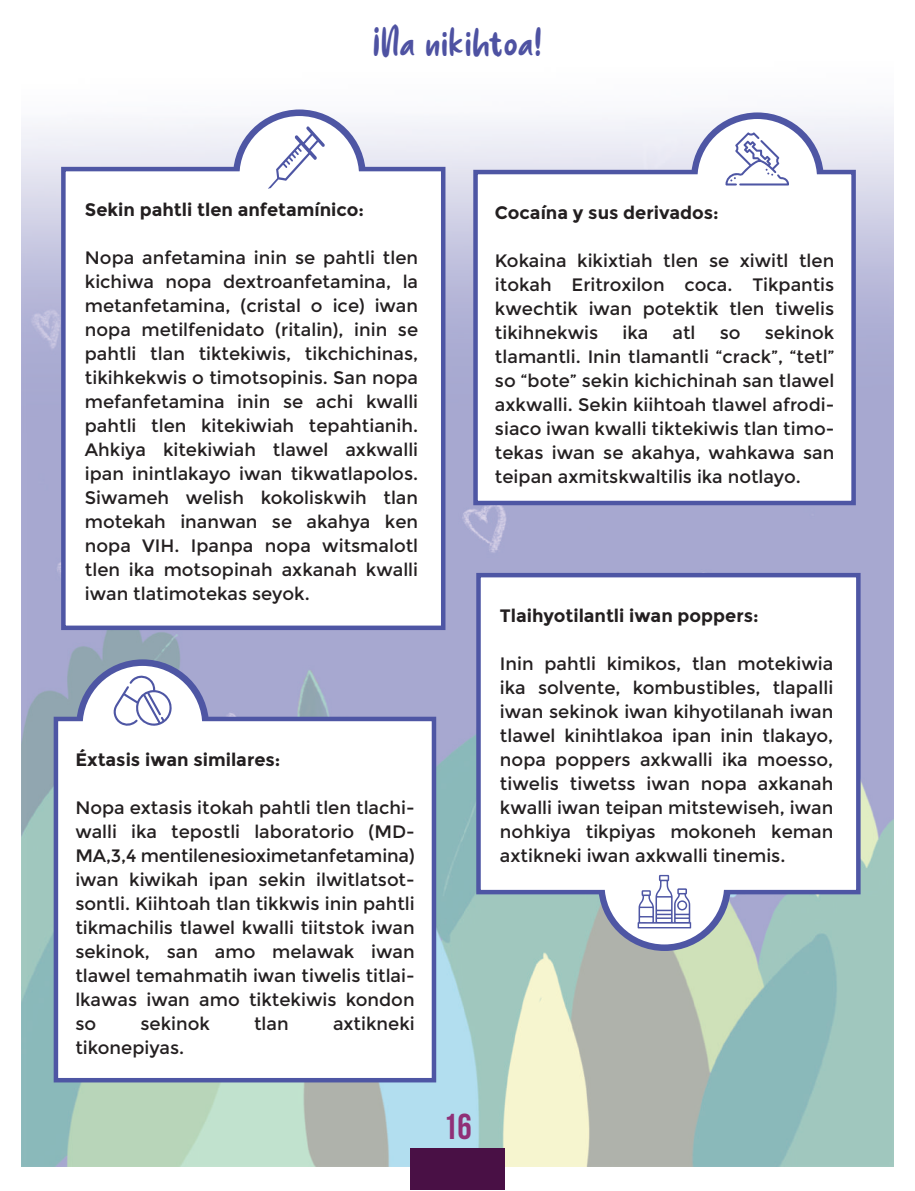
<style>
.page{position:relative;width:915px;height:1191px;background:#fff}
.page>*{position:absolute;margin:0;border:0;box-sizing:border-box;transform-origin:0 0}
.t1{font:45px "sweetpurple";letter-spacing:.01em;color:#4e52a2}
.t2{font:700 36px "Bebas Neue";color:#903077}
.t3{font:18px/24px "Montserrat";color:#231f20;text-align:justify}
.t4{font:700 18px "Montserrat";color:#231f20}
</style>
<div class="page">
<img style="left:22px;top:112px;width:870px;height:1054px">
<div style="left:410px;top:1147px;width:94px;height:42px;background:#491045"></div>
<svg style="left:233px;top:109px;width:133px;height:133px"></svg>
<div style="left:61px;top:167px;width:384px;height:463px;background:#fff;border:4px solid #4e56a4"></div>
<div style="left:239px;top:116px;width:120px;height:120px;background:#fff;border-radius:50%"></div>
<svg style="left:268px;top:126px;width:57px;height:63px"></svg>
<svg style="left:690px;top:112px;width:133px;height:133px"></svg>
<div style="left:473px;top:170px;width:382px;height:335px;background:#fff;border:4px solid #4e56a4"></div>
<div style="left:697px;top:119px;width:119px;height:120px;background:#fff;border-radius:50%"></div>
<svg style="left:725px;top:132px;width:63px;height:53px"></svg>
<div style="left:598px;top:818px;width:132px;height:133px;background:#4e56a4;border-radius:50%"></div>
<div style="left:476px;top:573px;width:384px;height:321px;background:#fff;border:4px solid #4e56a4"></div>
<div style="left:604px;top:825px;width:120px;height:119px;background:#fff;border-radius:50%"></div>
<svg style="left:637px;top:875px;width:54px;height:53px"></svg>
<svg style="left:76px;top:659px;width:133px;height:133px"></svg>
<div style="left:54px;top:716px;width:382px;height:366px;background:#fff;border:4px solid #4e56a4"></div>
<div style="left:83px;top:666px;width:119px;height:119px;background:#fff;border-radius:50%"></div>
<svg style="left:114px;top:675px;width:58px;height:51px"></svg>
<h1 class="t1" style="left:373px;top:14px;width:170px">¡Na nikihtoa!</h1>
<p class="t4" style="left:85px;top:199px;width:280px">Sekin pahtli tlen anfetamínico:</p>
<p class="t3" style="left:85px;top:246px;width:335px">Nopa anfetamina inin se pahtli tlen kichiwa nopa dextroanfetamina, la metanfetamina, (cristal o ice) iwan nopa metilfenidato (ritalin), inin se pahtli tlan tiktekiwis, tikchichinas, tikihkekwis o timotsopinis. San nopa mefanfetamina inin se achi kwalli pahtli tlen kitekiwiah tepahtianih.<br>Ahkiya kitekiwiah tlawel axkwalli ipan inintlakayo iwan tikwatlapolos.<br>Siwameh welish kokoliskwih tlan motekah inanwan se akahya ken nopa VIH. Ipanpa nopa witsmalotl tlen ika motsopinah axkanah kwalli iwan tlatimotekas seyok.</p>
<p class="t4" style="left:75px;top:748px;width:206px">Éxtasis iwan similares:</p>
<p class="t3" style="left:75px;top:795px;width:341px">Nopa extasis itokah pahtli tlen tlachi&shy;walli ika tepostli laboratorio (MD-MA,3,4 mentilenesioximetanfetamina) iwan kiwikah ipan sekin ilwitlatsot&shy;sontli. Kiihtoah tlan tikkwis inin pahtli tikmachilis tlawel kwalli tiitstok iwan sekinok, san amo melawak iwan tlawel temahmatih iwan tiwelis titlai&shy;lkawas iwan amo tiktekiwis kondon so</p>
<p class="t3" style="left:140px;top:1011px;width:71px">sekinok</p>
<p class="t3" style="left:254px;top:1011px;width:36px">tlan</p>
<p class="t3" style="left:333px;top:1011px;width:83px">axtikneki</p>
<p class="t3" style="left:75px;top:1035px;width:110px">tikonepiyas.</p>
<p class="t4" style="left:495px;top:202px;width:225px">Cocaína y sus derivados:</p>
<p class="t3" style="left:495px;top:249px;width:341px">Kokaina kikixtiah tlen se xiwitl tlen itokah Eritroxilon coca. Tikpantis kwechtik iwan potektik tlen tiwelis tikihnekwis</p>
<p class="t3" style="left:495px;top:321px;width:341px;text-indent:270px">sekinok tlamantli. Inin tlamantli “crack”, “tetl” so “bote” sekin kichichinah san tlawel axkwalli. Sekin kiihtoah tlawel afrodi&shy;siaco iwan kwalli tiktekiwis tlan timo&shy;tekas iwan se akahya, wahkawa san teipan axmitskwaltilis ika notlayo.</p>
<p class="t3" style="left:622px;top:321px;width:27px">ika</p>
<p class="t3" style="left:672px;top:321px;width:24px">atl</p>
<p class="t3" style="left:719px;top:321px;width:22px">so</p>
<p class="t4" style="left:500px;top:605px;width:260px">Tlaihyotilantli iwan poppers:</p>
<p class="t3" style="left:500px;top:652px;width:335px">Inin pahtli kimikos, tlan motekiwia ika solvente, kombustibles, tlapalli iwan sekinok iwan kihyotilanah iwan tlawel kinihtlakoa ipan inin tlakayo, nopa poppers axkwalli ika moesso, tiwelis tiwetss iwan nopa axkanah kwalli iwan teipan mitstewiseh, iwan nohkiya tikpiyas mokoneh keman axtikneki iwan axkwalli tinemis.</p>
<h2 class="t2" style="left:443px;top:1106px;width:30px">16</h2>
</div>
